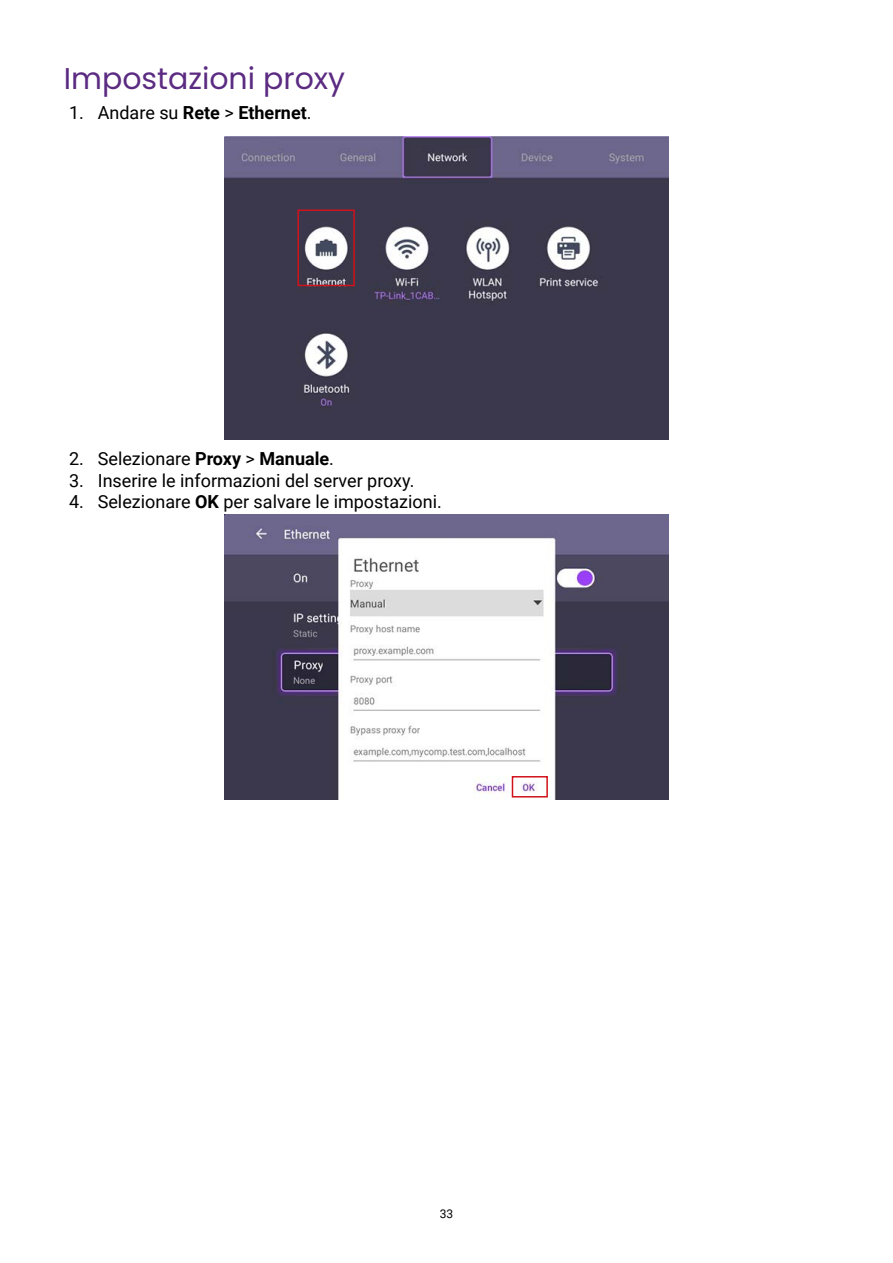
<style>
.page{position:relative;width:893px;height:1263px;background:#fff}
.page>*{position:absolute;margin:0;border:0;box-sizing:border-box;transform-origin:0 0}
.t1{font:30px "Poppins";color:#5b2b82}
.t2{font:18px "Roboto";color:#000}
.t3{font:12px "Roboto";color:#000}
.s1{font-weight:700}
</style>
<div class="page">
<img style="left:224px;top:137px;width:445px;height:302px">
<div style="left:297px;top:209px;width:58px;height:77px;border:2px solid #d0121b"></div>
<img style="left:225px;top:514px;width:443px;height:286px">
<div style="left:512px;top:776px;width:36px;height:21px;border:2px solid #d0121b"></div>
<h1 class="t1" style="left:64px;top:61px;width:283px">Impostazioni proxy</h1>
<p class="t2" style="left:69px;top:100px;width:244px">1. Andare su <span class="s1">Rete</span> &gt; <span class="s1">Ethernet</span>.</p>
<p class="t2" style="left:69px;top:446px;width:266px">2. Selezionare <span class="s1">Proxy</span> &gt; <span class="s1">Manuale</span>.</p>
<p class="t2" style="left:69px;top:468px;width:347px">3. Inserire le informazioni del server proxy.</p>
<p class="t2" style="left:69px;top:489px;width:374px">4. Selezionare <span class="s1">OK</span> per salvare le impostazioni.</p>
<p class="t3" style="left:440px;top:1205px;width:15px">33</p>
</div>
